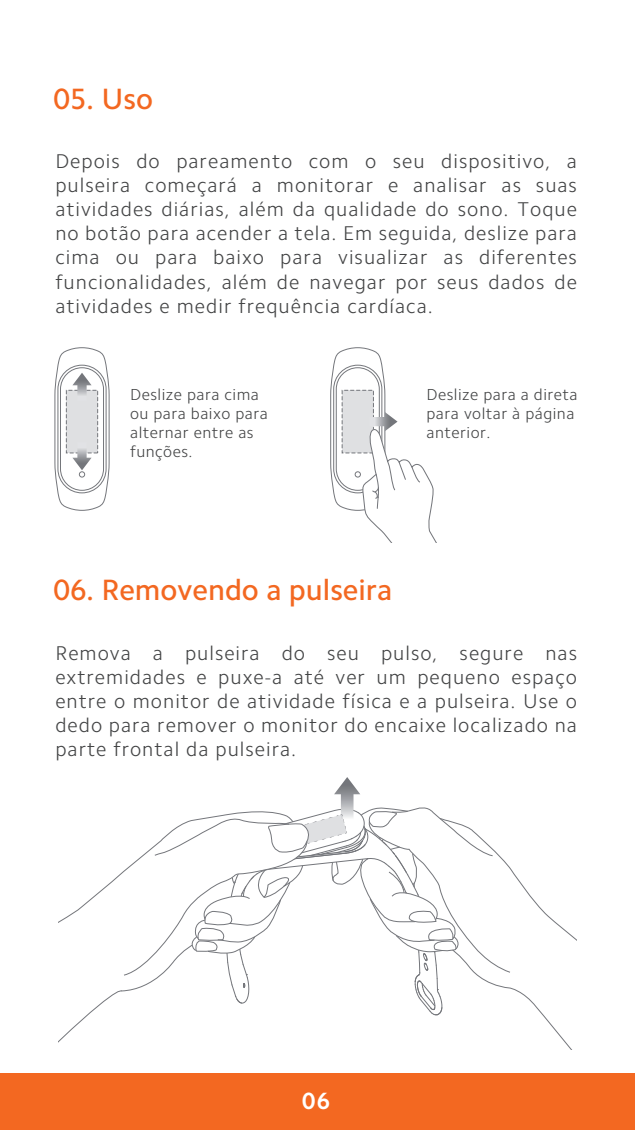
<style>
.page{position:relative;width:635px;height:1130px;background:#fff}
.page>*{position:absolute;margin:0;border:0;box-sizing:border-box;transform-origin:0 0}
.t1{font:500 29.6px "Camphor Pro";color:#f36821}
.t2{font:700 23.6px "Camphor Pro";color:#fff}
.t3{font:300 20px/24px "Camphor Pro";letter-spacing:.05em;color:#434445;text-align:justify}
.t4{font:300 16px/19.2px "Camphor Pro";letter-spacing:.03em;color:#434445}
</style>
<div class="page">
<div style="left:0;top:1073px;width:635px;height:56px;background:#f36821"></div>
<svg style="left:330px;top:347px;width:107px;height:195px"></svg>
<svg style="left:54px;top:347px;width:56px;height:164px"></svg>
<svg style="left:58px;top:777px;width:519px;height:272px"></svg>
<h1 class="t1" style="left:53px;top:81px;width:101px">05. Uso</h1>
<p class="t3" style="left:55px;top:149px;width:523px">Depois do pareamento com o seu dispositivo, a pulseira começará a monitorar e analisar as suas atividades diárias, além da qualidade do sono. Toque no botão para acender a tela. Em seguida, deslize para cima ou para baixo para visualizar as diferentes funcionalidades, além de navegar por seus dados de atividades e medir frequência cardíaca.</p>
<p class="t4" style="left:130px;top:384px;width:139px">Deslize para cima ou para baixo para alternar entre as funções.</p>
<p class="t4" style="left:427px;top:384px;width:153px">Deslize para a direta para voltar à página anterior.</p>
<h1 class="t1" style="left:53px;top:572px;width:340px">06. Removendo a pulseira</h1>
<p class="t3" style="left:55px;top:640px;width:523px">Remova a pulseira do seu pulso, segure nas extremidades e puxe-a até ver um pequeno espaço entre o monitor de atividade física e a pulseira. Use o dedo para remover o monitor do encaixe localizado na parte frontal da pulseira.</p>
<p class="t2" style="left:302px;top:1087px;width:29px">06</p>
</div>
